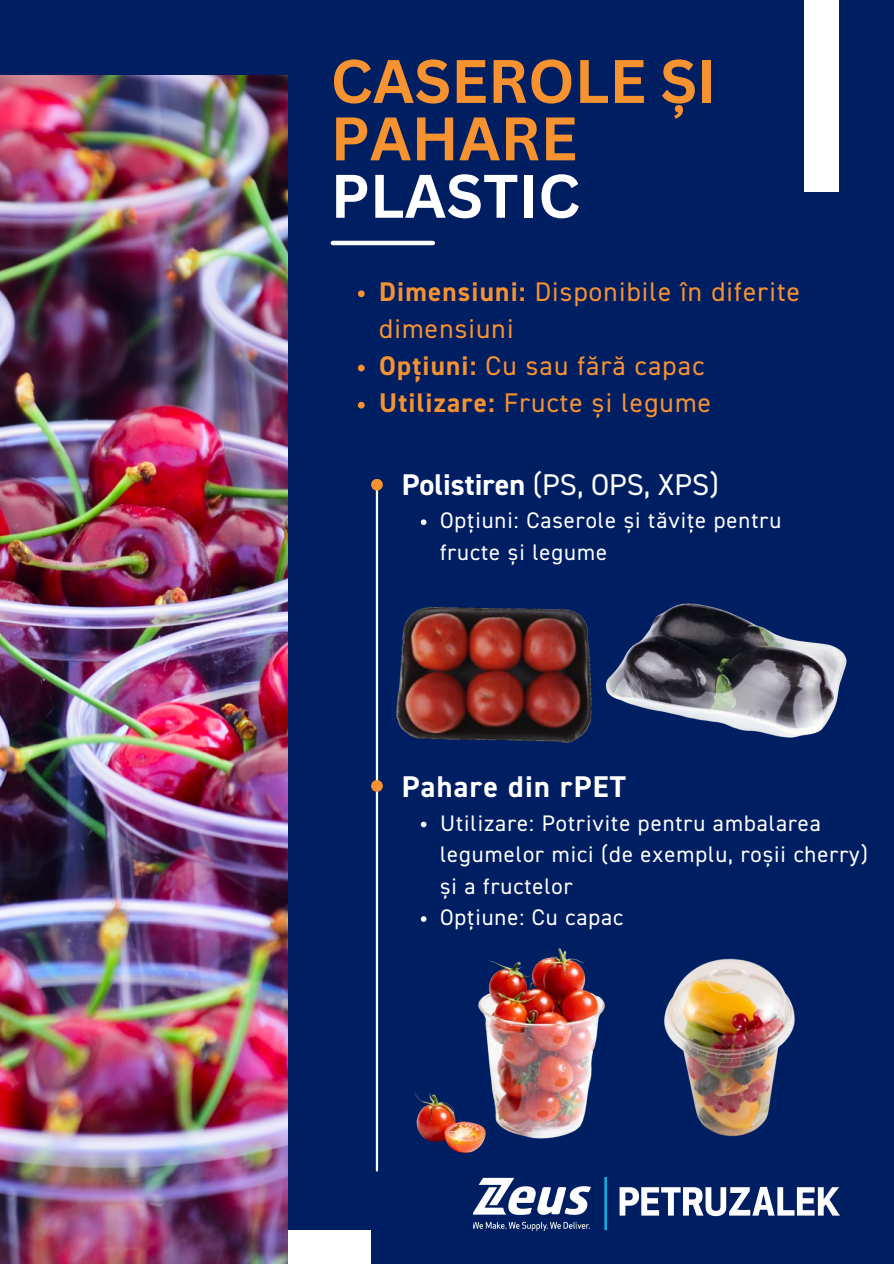
<style>
.page{position:relative;width:894px;height:1264px;background:#fff}
.page>*{position:absolute;margin:0;border:0;box-sizing:border-box;transform-origin:0 0}
.t1{font:700 60px/57.3px "Canva Sans";color:#f79231}
.t2{font:30px "DIN2014";color:#fff}
.t3{font:700 30px "DIN2014";letter-spacing:.045em;color:#fff}
.t4{font:27px/37.2px "DIN2014";letter-spacing:.045em;color:#f79231}
.t5{font:22.5px/31.5px "DIN2014";letter-spacing:.045em;color:#fff}
.s1{color:#fff}
.s2{font-weight:700}
</style>
<div class="page">
<div style="left:0;top:0;width:893px;height:1263px;background:#001e62"></div>
<hr style="left:333px;top:241px;width:100px;height:4px;background:#fff">
<hr style="left:376px;top:486px;width:2px;height:684px;background:#fff">
<div style="left:371px;top:479px;width:12px;height:11px;background:#f79231;border-radius:50%"></div>
<div style="left:371px;top:780px;width:12px;height:11px;background:#f79231;border-radius:50%"></div>
<div style="left:803px;top:0;width:35px;height:192px;background:#fff"></div>
<div style="left:33px;top:1230px;width:337px;height:33px;background:#fff"></div>
<img style="left:396px;top:607px;width:196px;height:136px">
<img style="left:0;top:76px;width:288px;height:1186px">
<img style="left:605px;top:603px;width:242px;height:135px">
<img style="left:664px;top:958px;width:131px;height:179px">
<img style="left:375px;top:928px;width:230px;height:236px">
<svg style="left:358px;top:290px;width:6px;height:7px"></svg>
<svg style="left:358px;top:365px;width:6px;height:6px"></svg>
<svg style="left:358px;top:402px;width:6px;height:6px"></svg>
<svg style="left:420px;top:519px;width:6px;height:6px"></svg>
<svg style="left:420px;top:821px;width:6px;height:6px"></svg>
<svg style="left:420px;top:916px;width:6px;height:5px"></svg>
<img style="left:473px;top:1177px;width:365px;height:53px">
<h3 class="t1" style="left:330px;top:51px;width:387px">CASEROLE ȘI<br>PAHARE<br><span class="s1">PLASTIC</span></h3>
<p class="t4" style="left:379px;top:274px;width:422px"><span class="s2">Dimensiuni:</span> Disponibile în diferite dimensiuni</p>
<p class="t4" style="left:379px;top:348px;width:326px"><span class="s2">Opțiuni:</span> Cu sau fără capac</p>
<p class="t4" style="left:379px;top:386px;width:333px"><span class="s2">Utilizare:</span> Fructe și legume</p>
<h2 class="t2" style="left:401px;top:465px;width:318px"><span class="s2">Polistiren</span> (PS, OPS, XPS)</h2>
<p class="t5" style="left:440px;top:506px;width:342px">Opțiuni: Caserole și tăvițe pentru fructe și legume</p>
<p class="t3" style="left:401px;top:773px;width:226px">Pahare din rPET</p>
<p class="t5" style="left:440px;top:808px;width:429px">Utilizare: Potrivite pentru ambalarea legumelor mici (de exemplu, roșii cherry) și a fructelor</p>
<p class="t5" style="left:440px;top:903px;width:185px">Opțiune: Cu capac</p>
</div>
